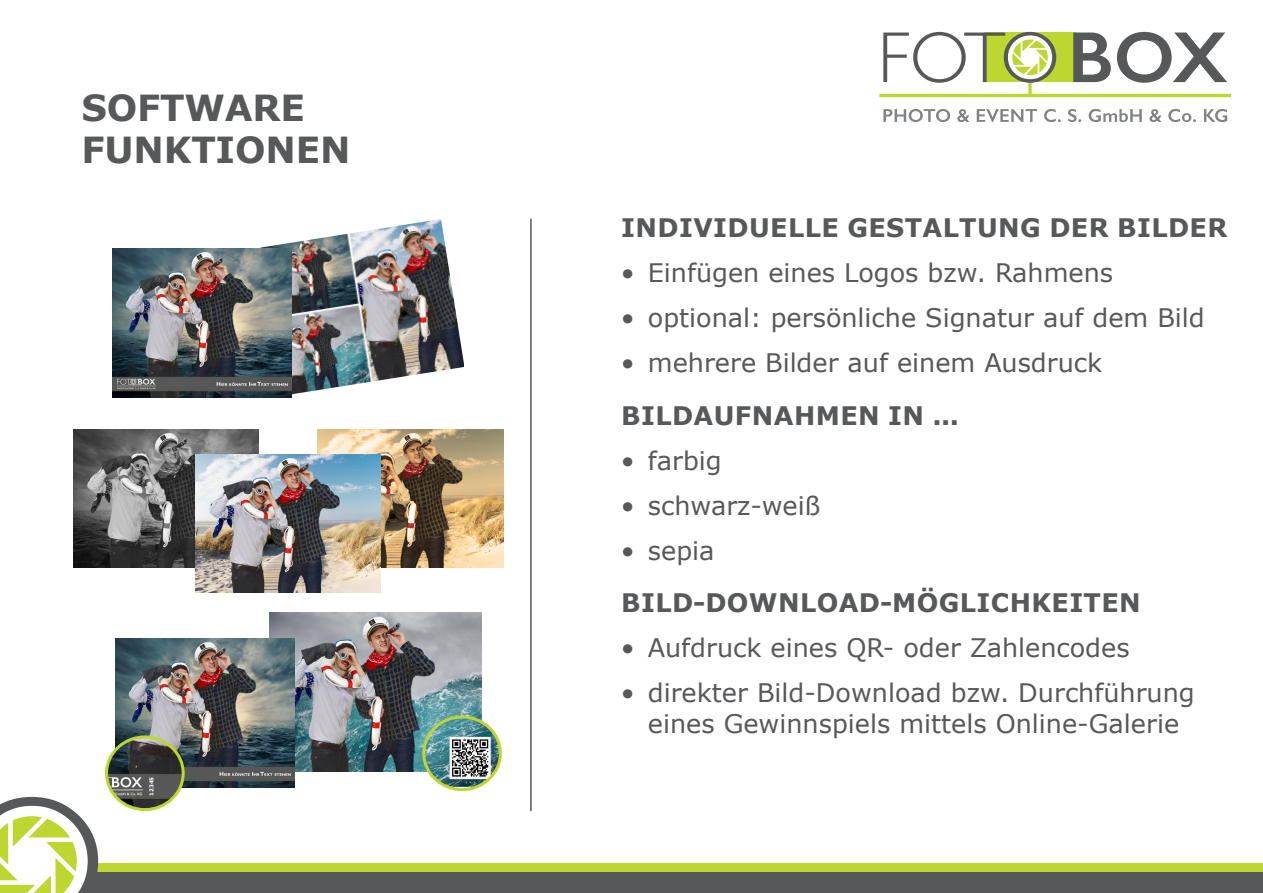
<style>
.page{position:relative;width:1263px;height:893px;background:#fff}
.page>*{position:absolute;margin:0;border:0;box-sizing:border-box;transform-origin:0 0}
.t1{font:700 35.85px/41.8px "Verdana";letter-spacing:-.005em;color:#57585a}
.t2{font:25.5px/30.6px "Verdana";color:#57585a;text-align:center}
.t3{font:700 25.5px "Verdana";letter-spacing:.015em;color:#57585a}
.t4{font:700 5.4px "Verdana";color:#fff}
</style>
<div class="page">
<div style="left:0;top:864px;width:1263px;height:29px;background:#bed630"></div>
<div style="left:0;top:872px;width:1263px;height:21px;background:#57585a"></div>
<svg style="left:879px;top:32px;width:352px;height:65px"></svg>
<svg style="left:883px;top:109px;width:344px;height:13px"></svg>
<svg style="left:0;top:797px;width:98px;height:96px"></svg>
<hr style="left:530px;top:219px;width:2px;height:592px;background:#57585a">
<img style="left:260px;top:219px;width:204px;height:176px">
<img style="left:112px;top:248px;width:180px;height:150px">
<img style="left:269px;top:613px;width:213px;height:158px">
<img style="left:424px;top:717px;width:74px;height:70px">
<div style="left:422px;top:715px;width:80px;height:76px;border:3px solid #bed630;border-radius:50%"></div>
<img style="left:318px;top:430px;width:185px;height:138px">
<img style="left:73px;top:430px;width:186px;height:138px">
<img style="left:196px;top:455px;width:185px;height:138px">
<img style="left:115px;top:638px;width:180px;height:150px">
<img style="left:107px;top:737px;width:76px;height:73px">
<div style="left:105px;top:735px;width:80px;height:76px;border:3px solid #bed630;border-radius:50%"></div>
<p class="t1" style="left:81px;top:87px;width:270px">SOFTWARE<br>FUNKTIONEN</p>
<p class="t4" style="left:148px;top:796px;width:21px;rotate:-90deg">12345</p>
<p class="t3" style="left:621px;top:210px;width:607px">INDIVIDUELLE GESTALTUNG DER BILDER</p>
<p class="t2" style="left:621px;top:257px;width:494px">• Einfügen eines Logos bzw. Rahmens</p>
<p class="t2" style="left:621px;top:302px;width:585px">• optional: persönliche Signatur auf dem Bild</p>
<p class="t2" style="left:621px;top:347px;width:483px">• mehrere Bilder auf einem Ausdruck</p>
<p class="t3" style="left:621px;top:397px;width:339px">BILDAUFNAHMEN IN ...</p>
<p class="t2" style="left:621px;top:445px;width:102px">• farbig</p>
<p class="t2" style="left:621px;top:490px;width:201px">• schwarz-weiß</p>
<p class="t2" style="left:621px;top:535px;width:95px">• sepia</p>
<p class="t3" style="left:621px;top:585px;width:521px">BILD-DOWNLOAD-MÖGLICHKEITEN</p>
<p class="t2" style="left:621px;top:632px;width:510px">• Aufdruck eines QR- oder Zahlencodes</p>
<p class="t2" style="left:621px;top:677px;width:575px">• direkter Bild-Download bzw. Durchführung eines Gewinnspiels mittels Online-Galerie</p>
</div>
